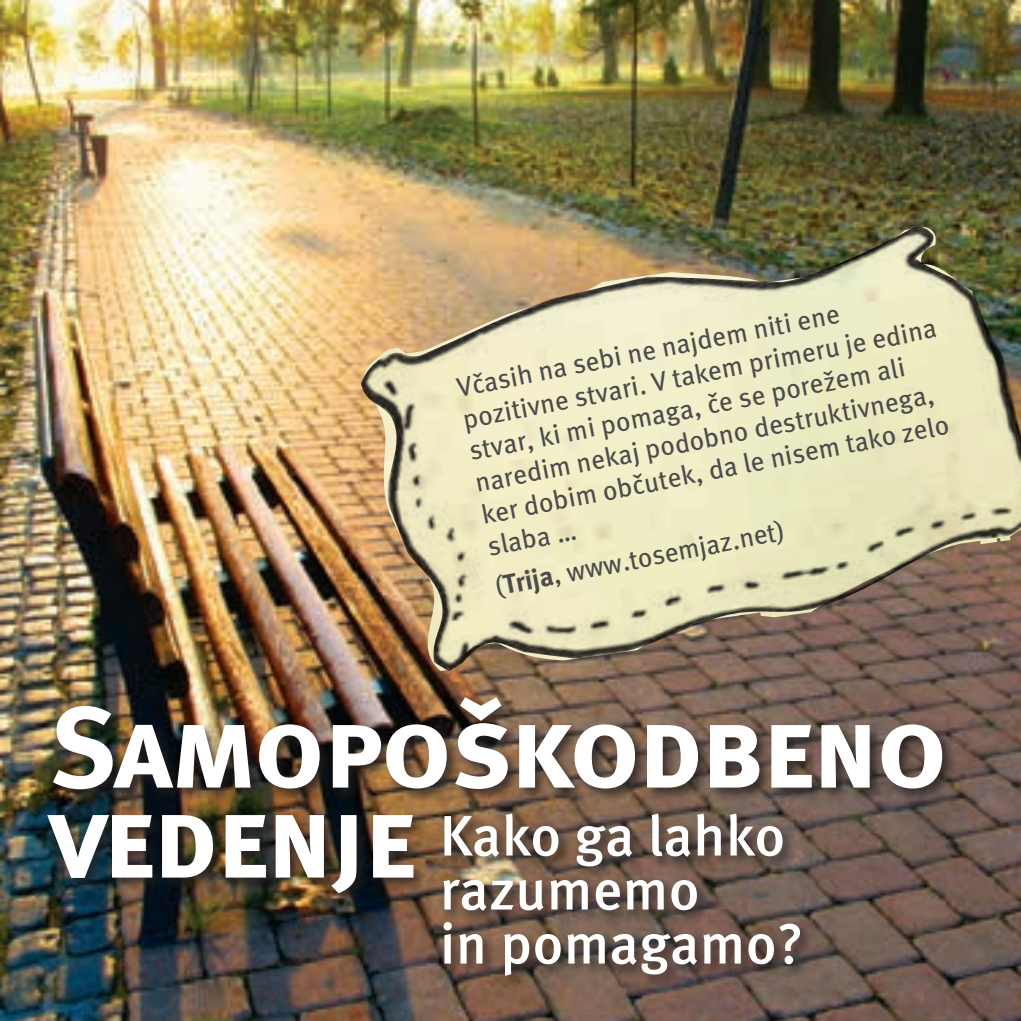
<style>
.page{position:relative;width:1021px;height:1021px;background:#fff}
.page>*{position:absolute;margin:0;border:0;box-sizing:border-box;transform-origin:0 0}
.t1{font:700 114px/90px "Meta Pro";letter-spacing:-.03em;color:#fff}
.t2{font:500 57px/54px "Meta Pro";color:#fff}
.t3{font:27px/32.4px "Meta Pro";color:#4b4c4d}
.t4{font:27px "Meta Book CE";color:#4b4c4d}
.s1{font-family:"Meta Pro";font-weight:700}
</style>
<div class="page">
<img style="left:0;top:0;width:1020px;height:1020px">
<div style="left:44px;top:694px;width:911px;height:212px;background:#231f20;opacity:.75"></div>
<img style="left:361px;top:227px;width:659px;height:444px">
<div style="left:440px;top:811px;width:375px;height:179px;background:#231f20;opacity:.75"></div>
<p class="t3" style="left:454px;top:372px;width:483px;rotate:-11deg">Včasih na sebi ne najdem niti ene pozitivne stvari. V takem primeru je edina stvar, ki mi pomaga, če se porežem ali naredim nekaj podobno destruktivnega, ker dobim občutek, da le nisem tako zelo slaba …</p>
<p class="t4" style="left:492px;top:570px;width:295px;rotate:-11deg">(<span class="s1">Trij a</span>, www.tosemjaz.net)</p>
<h1 class="t1" style="left:49px;top:706px;width:901px">Samopoškodbeno vedenje</h1>
<h2 class="t2" style="left:439px;top:810px;width:366px">Kako ga lahko razumemo<br>in pomagamo?</h2>
</div>
